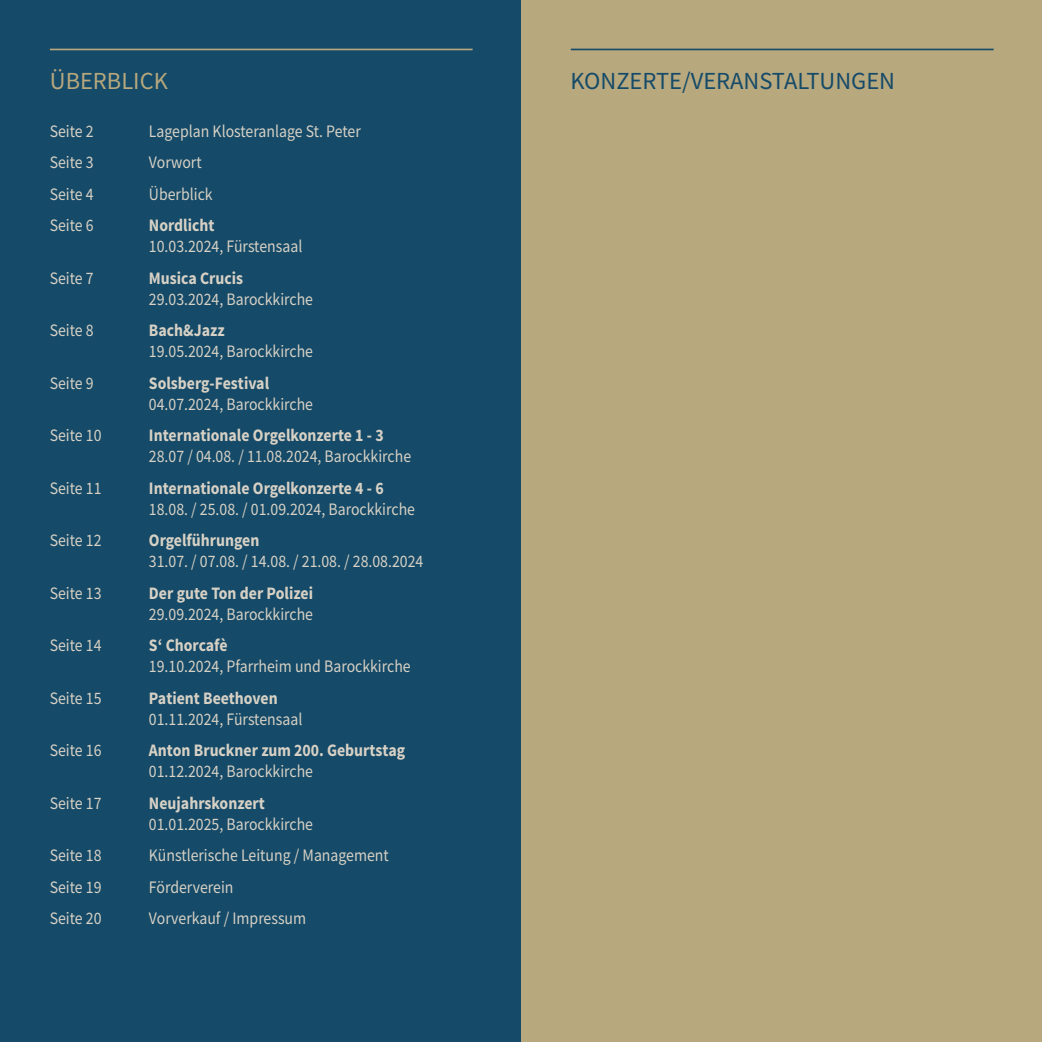
<style>
.page{position:relative;width:1042px;height:1042px;background:#fff}
.page>*{position:absolute;margin:0;border:0;box-sizing:border-box;transform-origin:0 0}
.t1{font:24.5px "Source Sans Pro";color:#154a68}
.t2{font:24.5px "Source Sans Pro";color:#b7a87e}
.t3{font:17.5px "Source Sans Pro";color:#d7d1c5;scale:.9 1}
.t4{font:700 17.5px "Source Sans Pro";color:#d7d1c5;scale:.9 1}
</style>
<div class="page">
<div style="left:0;top:0;width:521px;height:1042px;background:#154a68"></div>
<hr style="left:50px;top:49px;width:423px;height:1px;background:#b7a87e">
<div style="left:521px;top:0;width:521px;height:1042px;background:#b7a87e"></div>
<hr style="left:571px;top:49px;width:422px;height:1px;background:#154a68">
<h1 class="t2" style="left:50px;top:66px;width:119px">ÜBERBLICK</h1>
<h1 class="t1" style="left:570px;top:66px;width:326px">KONZERTE/VERANSTALTUNGEN</h1>
<p class="t3" style="left:50px;top:120px;width:50px">Seite 2</p>
<p class="t3" style="left:149px;top:120px;width:237px">Lageplan Klosteranlage St. Peter</p>
<p class="t3" style="left:50px;top:151px;width:50px">Seite 3</p>
<p class="t3" style="left:149px;top:151px;width:60px">Vorwort</p>
<p class="t3" style="left:50px;top:183px;width:50px">Seite 4</p>
<p class="t3" style="left:149px;top:183px;width:72px">Überblick</p>
<p class="t3" style="left:50px;top:214px;width:50px">Seite 6</p>
<p class="t4" style="left:149px;top:214px;width:74px">Nordlicht</p>
<p class="t3" style="left:149px;top:235px;width:172px">10.03.2024, Fürstensaal</p>
<p class="t3" style="left:50px;top:267px;width:50px">Seite 7</p>
<p class="t4" style="left:149px;top:267px;width:106px">Musica Crucis</p>
<p class="t3" style="left:149px;top:288px;width:184px">29.03.2024, Barockkirche</p>
<p class="t3" style="left:50px;top:319px;width:50px">Seite 8</p>
<p class="t4" style="left:149px;top:319px;width:86px">Bach&amp;Jazz</p>
<p class="t3" style="left:149px;top:340px;width:184px">19.05.2024, Barockkirche</p>
<p class="t3" style="left:50px;top:372px;width:50px">Seite 9</p>
<p class="t4" style="left:149px;top:372px;width:135px">Solsberg-Festival</p>
<p class="t3" style="left:149px;top:393px;width:184px">04.07.2024, Barockkirche</p>
<p class="t3" style="left:50px;top:424px;width:59px">Seite 10</p>
<p class="t4" style="left:149px;top:424px;width:262px">Internationale Orgelkonzerte 1 - 3</p>
<p class="t3" style="left:149px;top:445px;width:293px">28.07 / 04.08. / 11.08.2024, Barockkirche</p>
<p class="t3" style="left:50px;top:477px;width:59px">Seite 11</p>
<p class="t4" style="left:149px;top:477px;width:262px">Internationale Orgelkonzerte 4 - 6</p>
<p class="t3" style="left:149px;top:498px;width:297px">18.08. / 25.08. / 01.09.2024, Barockkirche</p>
<p class="t3" style="left:50px;top:529px;width:59px">Seite 12</p>
<p class="t4" style="left:149px;top:529px;width:124px">Orgelführungen</p>
<p class="t3" style="left:149px;top:550px;width:306px">31.07. / 07.08. / 14.08. / 21.08. / 28.08.2024</p>
<p class="t3" style="left:50px;top:582px;width:59px">Seite 13</p>
<p class="t4" style="left:149px;top:582px;width:184px">Der gute Ton der Polizei</p>
<p class="t3" style="left:149px;top:603px;width:184px">29.09.2024, Barockkirche</p>
<p class="t3" style="left:50px;top:634px;width:59px">Seite 14</p>
<p class="t4" style="left:149px;top:634px;width:89px">S‘ Chorcafè</p>
<p class="t3" style="left:149px;top:655px;width:292px">19.10.2024, Pfarrheim und Barockkirche</p>
<p class="t3" style="left:50px;top:687px;width:59px">Seite 15</p>
<p class="t4" style="left:149px;top:687px;width:145px">Patient Beethoven</p>
<p class="t3" style="left:149px;top:708px;width:172px">01.11.2024, Fürstensaal</p>
<p class="t3" style="left:50px;top:739px;width:59px">Seite 16</p>
<p class="t4" style="left:149px;top:739px;width:286px">Anton Bruckner zum 200. Geburtstag</p>
<p class="t3" style="left:149px;top:760px;width:184px">01.12.2024, Barockkirche</p>
<p class="t3" style="left:50px;top:792px;width:59px">Seite 17</p>
<p class="t4" style="left:149px;top:792px;width:130px">Neujahrskonzert</p>
<p class="t3" style="left:149px;top:813px;width:184px">01.01.2025, Barockkirche</p>
<p class="t3" style="left:50px;top:844px;width:59px">Seite 18</p>
<p class="t3" style="left:149px;top:844px;width:268px">Künstlerische Leitung / Management</p>
<p class="t3" style="left:50px;top:876px;width:59px">Seite 19</p>
<p class="t3" style="left:149px;top:876px;width:95px">Förderverein</p>
<p class="t3" style="left:50px;top:907px;width:59px">Seite 20</p>
<p class="t3" style="left:149px;top:907px;width:176px">Vorverkauf / Impressum</p>
</div>
